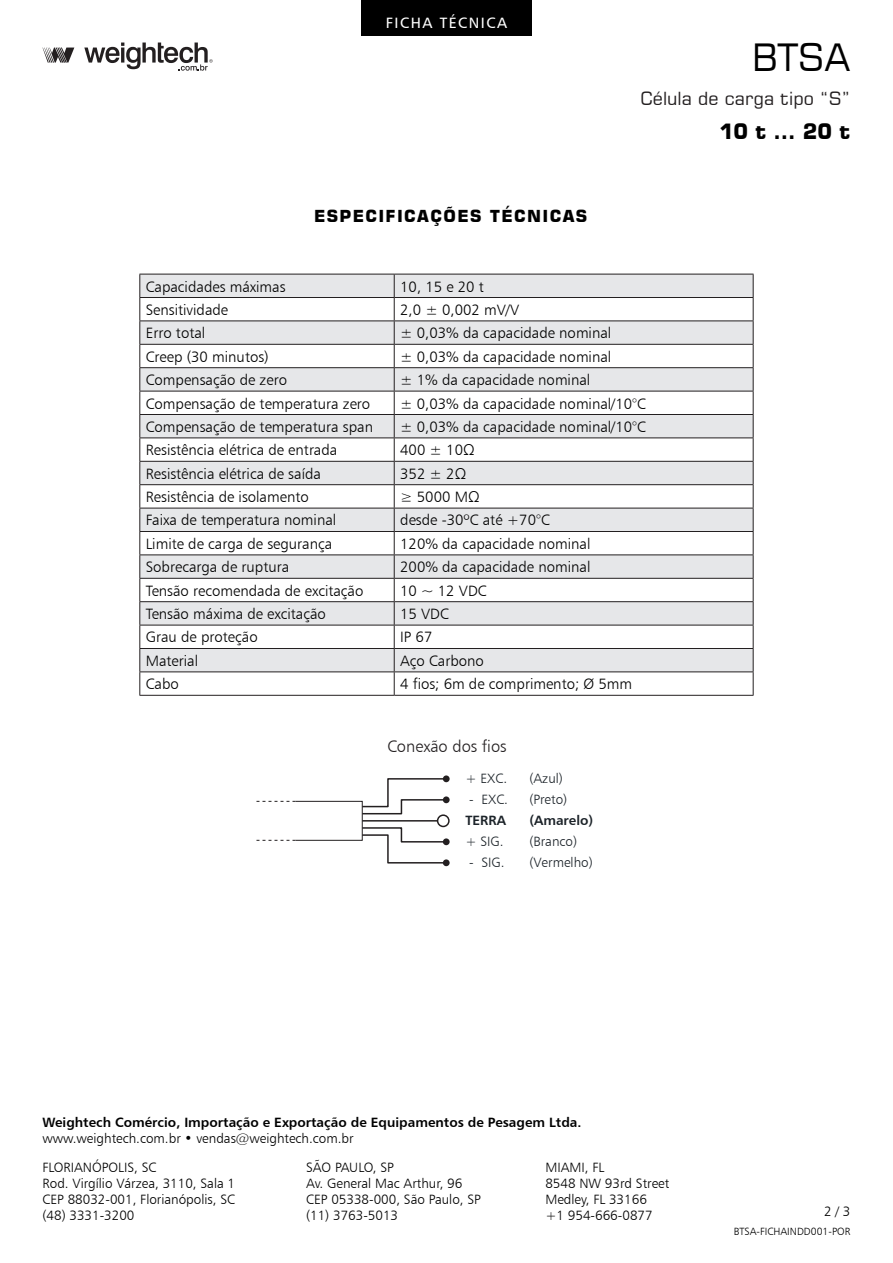
<style>
.page{position:relative;width:893px;height:1263px;background:#fff}
.page>*{position:absolute;margin:0;border:0;box-sizing:border-box;transform-origin:0 0}
.t1{font:37.5px "Square 721 BT";color:#000}
.t2{font:700 21px "Square 721 BT";color:#000}
.t3{font:18px "Square 721 BT";color:#231f20}
.Seções{font:700 16.5px "Square 721 BT";letter-spacing:.08em;color:#000}
.Características{font:16.5px "Humanist 777 BT Light B";color:#231f20}
.t4{font:15px "Humanist 777 BT Light B";color:#000}
.t5{font:15px "Humanist 777 BT Roman B";letter-spacing:.1em;color:#fff}
.t6{font:13.5px/16.2px "Humanist 777 BT Light B";color:#000}
.t7{font:13.5px "Humanist 777 BT Bold B";color:#000}
.t8{font:13.5px/21px "Humanist 777 BT Light B";color:#1c2329}
.t9{font:10.5px "Humanist 777 BT Light B";color:#000}
.s1{font-family:"Humanist 777 BT Bold B"}
</style>
<div class="page">
<div style="left:295px;top:801px;width:68px;height:40px;background:#fff;border:1px solid #231f20"></div>
<svg style="left:256px;top:801px;width:39px;height:1px"></svg>
<svg style="left:256px;top:840px;width:39px;height:1px"></svg>
<div style="left:443px;top:859px;width:7px;height:7px;background:#231f20;border-radius:50%"></div>
<svg style="left:361px;top:777px;width:89px;height:87px"></svg>
<svg style="left:140px;top:275px;width:613px;height:396px;fill:#e6e7e9"></svg>
<hr style="left:139px;top:274px;width:255px;height:1px;background:#231f20">
<hr style="left:394px;top:274px;width:359px;height:1px;background:#231f20">
<hr style="left:139px;top:297px;width:255px;height:1px;background:#231f20">
<hr style="left:394px;top:297px;width:359px;height:1px;background:#231f20">
<hr style="left:139px;top:320px;width:255px;height:1px;background:#231f20">
<hr style="left:394px;top:320px;width:359px;height:1px;background:#231f20">
<hr style="left:139px;top:344px;width:255px;height:1px;background:#231f20">
<hr style="left:394px;top:344px;width:359px;height:1px;background:#231f20">
<hr style="left:139px;top:367px;width:255px;height:1px;background:#231f20">
<hr style="left:394px;top:367px;width:359px;height:1px;background:#231f20">
<hr style="left:139px;top:391px;width:255px;height:1px;background:#231f20">
<hr style="left:394px;top:391px;width:359px;height:1px;background:#231f20">
<hr style="left:139px;top:414px;width:255px;height:1px;background:#231f20">
<hr style="left:394px;top:414px;width:359px;height:1px;background:#231f20">
<hr style="left:139px;top:437px;width:255px;height:1px;background:#231f20">
<hr style="left:394px;top:437px;width:359px;height:1px;background:#231f20">
<hr style="left:139px;top:461px;width:255px;height:1px;background:#231f20">
<hr style="left:394px;top:461px;width:359px;height:1px;background:#231f20">
<hr style="left:139px;top:484px;width:255px;height:1px;background:#231f20">
<hr style="left:394px;top:484px;width:359px;height:1px;background:#231f20">
<hr style="left:139px;top:508px;width:255px;height:1px;background:#231f20">
<hr style="left:394px;top:508px;width:359px;height:1px;background:#231f20">
<hr style="left:139px;top:531px;width:255px;height:1px;background:#231f20">
<hr style="left:394px;top:531px;width:359px;height:1px;background:#231f20">
<hr style="left:139px;top:554px;width:255px;height:1px;background:#231f20">
<hr style="left:394px;top:554px;width:359px;height:1px;background:#231f20">
<hr style="left:139px;top:578px;width:255px;height:1px;background:#231f20">
<hr style="left:394px;top:578px;width:359px;height:1px;background:#231f20">
<hr style="left:139px;top:601px;width:255px;height:1px;background:#231f20">
<hr style="left:394px;top:601px;width:359px;height:1px;background:#231f20">
<hr style="left:139px;top:625px;width:255px;height:1px;background:#231f20">
<hr style="left:394px;top:625px;width:359px;height:1px;background:#231f20">
<hr style="left:139px;top:648px;width:255px;height:1px;background:#231f20">
<hr style="left:394px;top:648px;width:359px;height:1px;background:#231f20">
<hr style="left:139px;top:671px;width:255px;height:1px;background:#231f20">
<svg style="left:139px;top:274px;width:1px;height:421px"></svg>
<hr style="left:394px;top:671px;width:359px;height:1px;background:#231f20">
<svg style="left:394px;top:274px;width:1px;height:421px"></svg>
<svg style="left:753px;top:274px;width:1px;height:421px"></svg>
<hr style="left:139px;top:695px;width:255px;height:1px;background:#231f20">
<hr style="left:394px;top:695px;width:359px;height:1px;background:#231f20">
<div style="left:361px;top:0;width:170px;height:35px;background:#000"></div>
<svg style="left:43px;top:43px;width:170px;height:28px"></svg>
<p class="t5" style="left:386px;top:13px;width:123px">FICHA TÉCNICA</p>
<p class="Seções" style="left:314px;top:206px;width:275px">ESPECIFICAÇÕES TÉCNICAS</p>
<h1 class="t1" style="left:752px;top:34px;width:100px">BTSA</h1>
<p class="t3" style="left:641px;top:88px;width:211px">Célula de carga tipo “S”</p>
<h2 class="t2" style="left:719px;top:119px;width:133px">10 t ... 20 t</h2>
<p class="t4" style="left:146px;top:277px;width:141px">Capacidades máximas</p>
<p class="t4" style="left:400px;top:277px;width:85px">10, 15 e 20 t</p>
<p class="t4" style="left:146px;top:300px;width:84px">Sensitividade</p>
<p class="t4" style="left:400px;top:300px;width:120px">2,0 ± 0,002 mV/V</p>
<p class="t4" style="left:146px;top:324px;width:61px">Erro total</p>
<p class="t4" style="left:400px;top:324px;width:213px">± 0,03% da capacidade nominal</p>
<p class="t4" style="left:146px;top:347px;width:124px">Creep (30 minutos)</p>
<p class="t4" style="left:400px;top:347px;width:213px">± 0,03% da capacidade nominal</p>
<p class="t4" style="left:146px;top:371px;width:143px">Compensação de zero</p>
<p class="t4" style="left:400px;top:371px;width:192px">± 1% da capacidade nominal</p>
<p class="t4" style="left:146px;top:394px;width:226px">Compensação de temperatura zero</p>
<p class="t4" style="left:400px;top:394px;width:247px">± 0,03% da capacidade nominal/10°C</p>
<p class="t4" style="left:146px;top:417px;width:229px">Compensação de temperatura span</p>
<p class="t4" style="left:400px;top:417px;width:247px">± 0,03% da capacidade nominal/10°C</p>
<p class="t4" style="left:146px;top:441px;width:193px">Resistência elétrica de entrada</p>
<p class="t4" style="left:400px;top:441px;width:76px">400 ± 10Ω</p>
<p class="t4" style="left:146px;top:464px;width:177px">Resistência elétrica de saída</p>
<p class="t4" style="left:400px;top:464px;width:68px">352 ± 2Ω</p>
<p class="t4" style="left:146px;top:488px;width:164px">Resistência de isolamento</p>
<p class="t4" style="left:400px;top:488px;width:81px">≥ 5000 MΩ</p>
<p class="t4" style="left:146px;top:511px;width:192px">Faixa de temperatura nominal</p>
<p class="t4" style="left:400px;top:511px;width:151px">desde -30ºC até +70°C</p>
<p class="t4" style="left:146px;top:534px;width:188px">Limite de carga de segurança</p>
<p class="t4" style="left:400px;top:534px;width:192px">120% da capacidade nominal</p>
<p class="t4" style="left:146px;top:558px;width:145px">Sobrecarga de ruptura</p>
<p class="t4" style="left:400px;top:558px;width:192px">200% da capacidade nominal</p>
<p class="t4" style="left:146px;top:581px;width:219px">Tensão recomendada de excitação</p>
<p class="t4" style="left:400px;top:581px;width:88px">10 ~ 12 VDC</p>
<p class="t4" style="left:146px;top:605px;width:182px">Tensão máxima de excitação</p>
<p class="t4" style="left:400px;top:605px;width:50px">15 VDC</p>
<p class="t4" style="left:146px;top:628px;width:113px">Grau de proteção</p>
<p class="t4" style="left:400px;top:628px;width:34px">IP 67</p>
<p class="t4" style="left:146px;top:651px;width:54px">Material</p>
<p class="t4" style="left:400px;top:651px;width:85px">Aço Carbono</p>
<p class="t4" style="left:146px;top:675px;width:35px">Cabo</p>
<p class="t4" style="left:400px;top:675px;width:233px">4 fios; 6m de comprimento; Ø 5mm</p>
<p class="Características" style="left:387px;top:737px;width:121px">Conexão dos fios</p>
<p class="t8" style="left:465px;top:767px;width:43px">+ EXC.</p>
<p class="t8" style="left:465px;top:788px;width:44px">- EXC.<br><span class="s1">TERRA </span>+ SIG.</p>
<p class="t8" style="left:469px;top:852px;width:37px">- SIG.</p>
<p class="t8" style="left:529px;top:767px;width:65px">(Azul) (Preto) <span class="s1">(Amarelo) </span>(Branco) (Vermelho)</p>
<p class="t7" style="left:43px;top:1113px;width:540px">Weightech Comércio, Importação e Exportação de Equipamentos de Pesagem Ltda.</p>
<p class="t6" style="left:306px;top:1123px;width:89px;line-height:29px;text-indent:-264px">www.weightech.com.br • vendas@weightech.com.br<br>SÃO PAULO, SP</p>
<p class="t6" style="left:306px;top:1175px;width:176px">Av. General Mac Arthur, 96<br>CEP 05338-000, São Paulo, SP (11) 3763-5013</p>
<p class="t6" style="left:43px;top:1159px;width:194px">FLORIANÓPOLIS, SC<br>Rod. Virgílio Várzea, 3110, Sala 1<br>CEP 88032-001, Florianópolis, SC (48) 3331-3200</p>
<p class="t6" style="left:545px;top:1159px;width:125px">MIAMI, FL<br>8548 NW 93rd Street<br>Medley, FL 33166<br>+1 954-666-0877</p>
<p class="t6" style="left:824px;top:1203px;width:28px">2 / 3</p>
<p class="t9" style="left:734px;top:1225px;width:118px">BTSA-FICHAINDD001-POR</p>
</div>
